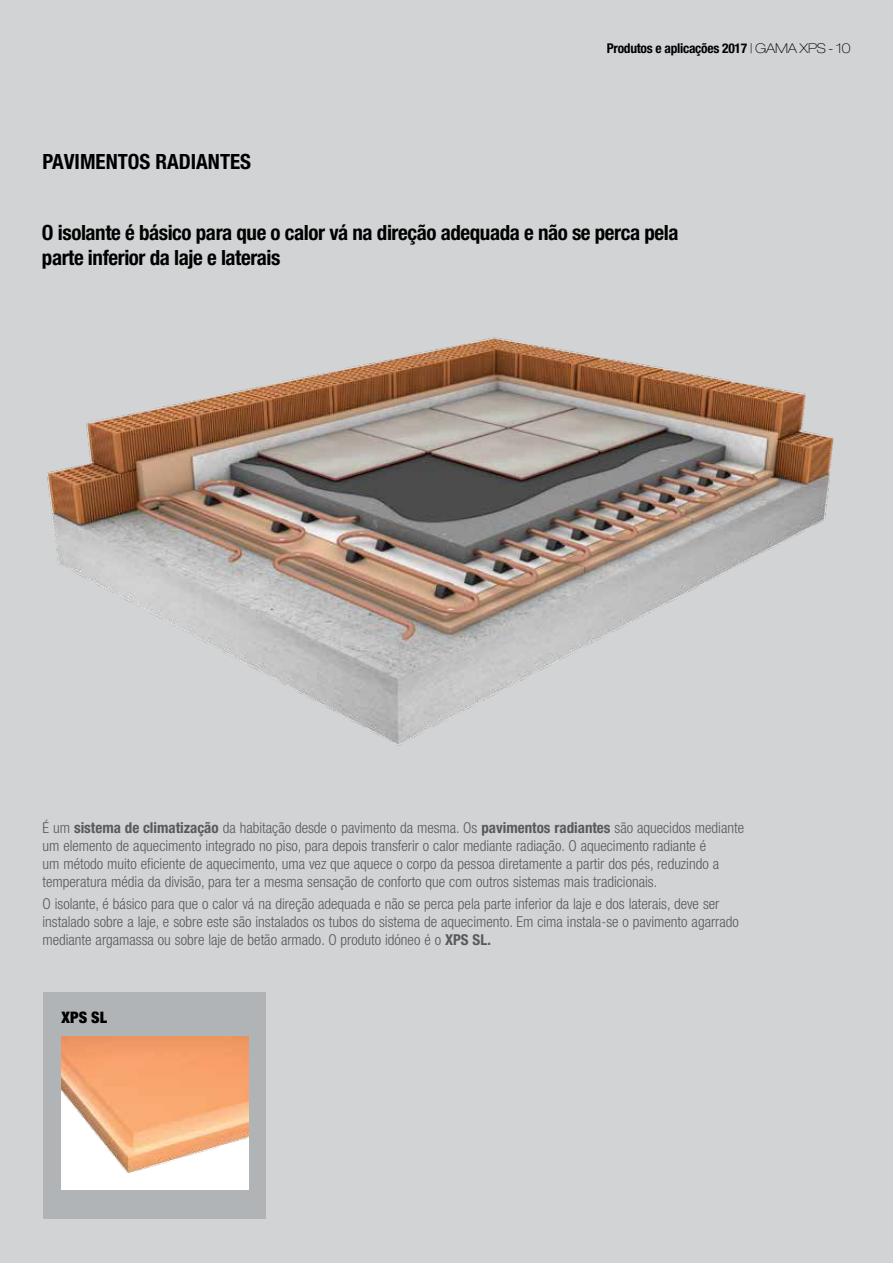
<style>
.page{position:relative;width:893px;height:1263px;background:#d1d3d4}
.page>*{position:absolute;margin:0;border:0;box-sizing:border-box;transform-origin:0 0}
.t1{font:700 condensed 21px/25.2px "Helvetica Neue";letter-spacing:-.02em;color:#000}
.t2{font:700 condensed 21px "Helvetica Neue";color:#000}
.t3{font:900 condensed 15.9px "Helvetica Neue";color:#000}
.t4{font:300 condensed 15px/18px "Helvetica Neue";color:#58595b}
.t5{font:700 condensed 13.5px "Helvetica Neue";letter-spacing:-.02em;color:#000}
.s1{font-weight:100;font-stretch:expanded}
.s2{font-weight:700}
</style>
<div class="page">
<div style="left:44px;top:993px;width:222px;height:226px;background:#b1b4b6"></div>
<img style="left:62px;top:1036px;width:187px;height:150px">
<img style="left:47px;top:337px;width:787px;height:409px">
<h1 class="t2" style="left:42px;top:149px;width:210px">PAVIMENTOS RADIANTES</h1>
<p class="t5" style="left:607px;top:40px;width:245px">Produtos e aplicações 2017 <span class="s1">| GAMA XPS - 10</span></p>
<h1 class="t1" style="left:42px;top:220px;width:638px">O isolante é básico para que o calor vá na direção adequada e não se perca pela parte inferior da laje e laterais</h1>
<p class="t4" style="left:42px;top:818px;width:703px">É um <span class="s2">sistema de climatização</span> da habitação desde o pavimento da mesma. Os <span class="s2">pavimentos radiantes</span> são aquecidos mediante um elemento de aquecimento integrado no piso, para depois transferir o calor mediante radiação. O aquecimento radiante é<br>um método muito eficiente de aquecimento, uma vez que aquece o corpo da pessoa diretamente a partir dos pés, reduzindo a temperatura média da divisão, para ter a mesma sensação de conforto que com outros sistemas mais tradicionais.</p>
<p class="t4" style="left:42px;top:895px;width:698px">O isolante, é básico para que o calor vá na direção adequada e não se perca pela parte inferior da laje e dos laterais, deve ser instalado sobre a laje, e sobre este são instalados os tubos do sistema de aquecimento. Em cima instala-se o pavimento agarrado mediante argamassa ou sobre laje de betão armado. O produto idóneo é o <span class="s2">XPS SL.</span></p>
<p class="t3" style="left:62px;top:1007px;width:47px">XPS SL</p>
</div>
